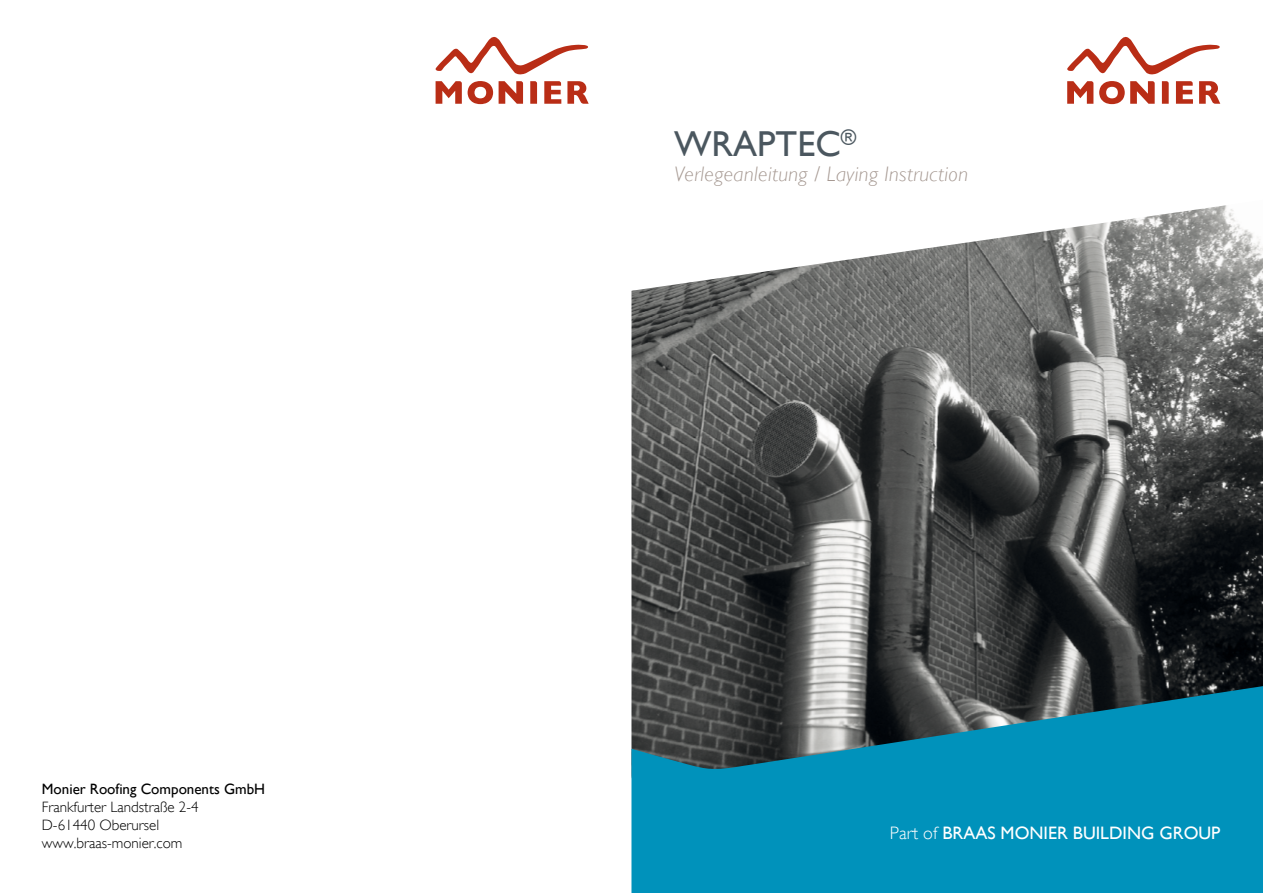
<style>
.page{position:relative;width:1263px;height:893px;background:#fff}
.page>*{position:absolute;margin:0;border:0;box-sizing:border-box;transform-origin:0 0}
.t1{font:36px "Gill Sans";color:#4b575f}
.t2{font:italic 300 21px "Gill Sans";letter-spacing:.02em;color:#a59891}
.t3{font:18px "Gill Sans";color:#fff}
.t4{font:300 15px/18px "Gill Sans";color:#000}
.t5{font:15px "Gill Sans";color:#000}
.s1{font-weight:300}
</style>
<div class="page">
<img style="left:631px;top:291px;width:632px;height:393px">
<svg style="left:631px;top:684px;width:632px;height:209px;fill:#0092bb"></svg>
<svg style="left:631px;top:36px;width:632px;height:255px"></svg>
<svg style="left:1099px;top:81px;width:56px;height:23px"></svg>
<svg style="left:1162px;top:81px;width:7px;height:23px"></svg>
<svg style="left:1067px;top:81px;width:26px;height:23px"></svg>
<svg style="left:1176px;top:81px;width:17px;height:23px"></svg>
<svg style="left:1199px;top:81px;width:21px;height:23px"></svg>
<svg style="left:1067px;top:37px;width:153px;height:38px"></svg>
<svg style="left:468px;top:81px;width:25px;height:23px"></svg>
<svg style="left:499px;top:81px;width:24px;height:23px"></svg>
<svg style="left:530px;top:81px;width:7px;height:23px"></svg>
<svg style="left:436px;top:81px;width:26px;height:23px"></svg>
<svg style="left:544px;top:81px;width:17px;height:23px"></svg>
<svg style="left:567px;top:81px;width:22px;height:23px"></svg>
<svg style="left:436px;top:37px;width:152px;height:38px"></svg>
<p class="t5" style="left:42px;top:781px;width:225px">Monier Roofing Components GmbH</p>
<p class="t4" style="left:42px;top:798px;width:158px">Frankfurter Landstraße 2-4<br>D-61440 Oberursel www.braas-monier.com</p>
<h1 class="t1" style="left:674px;top:122px;width:184px">WRAPTEC<sup>®</sup></h1>
<h2 class="t2" style="left:674px;top:162px;width:295px">Verlegeanleitung / Laying Instruction</h2>
<p class="t3" style="left:890px;top:822px;width:332px"><span class="s1">Part of</span> BRAAS MONIER BUILDING GROUP</p>
</div>
